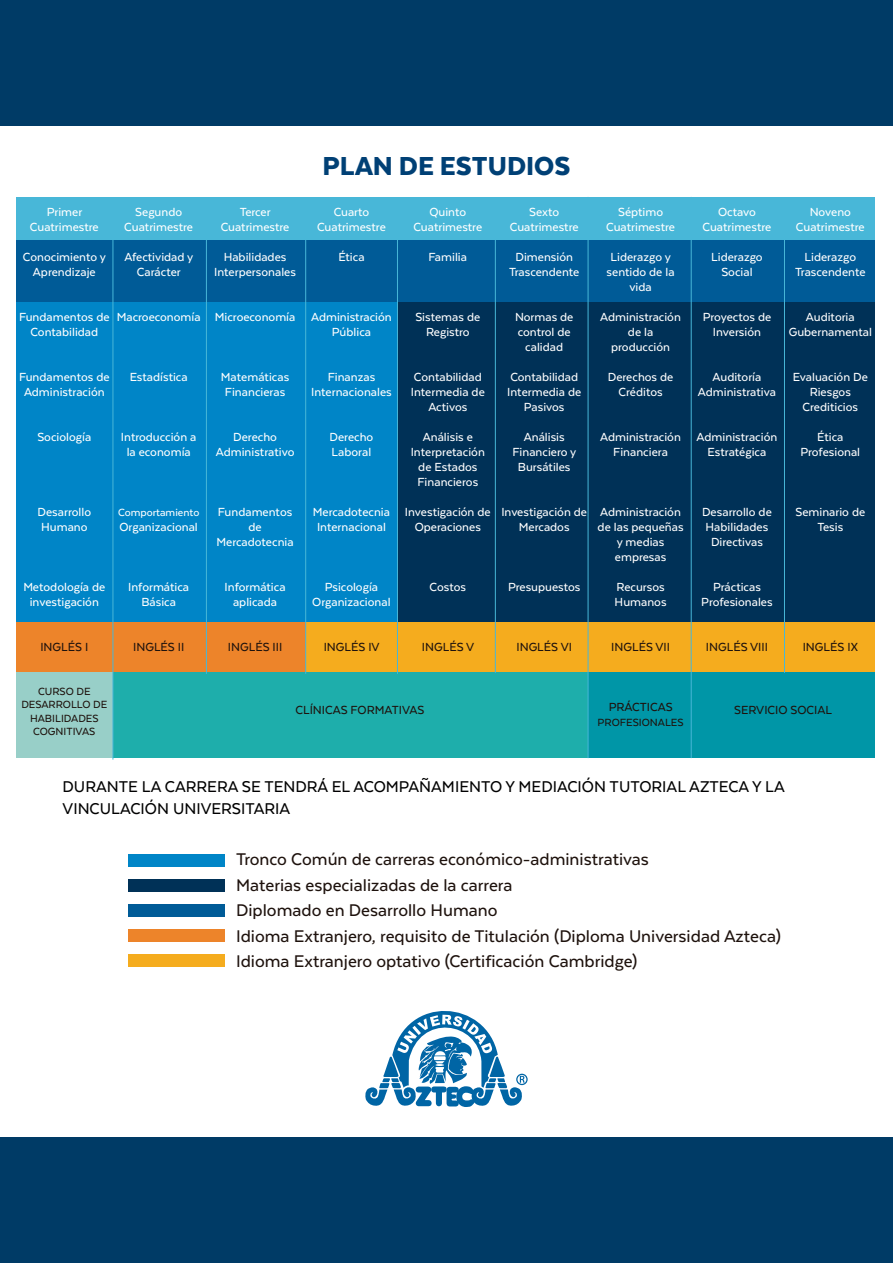
<style>
.page{position:relative;width:893px;height:1263px;background:#fff}
.page>*{position:absolute;margin:0;border:0;box-sizing:border-box;transform-origin:0 0}
.t1{font:900 30px "Texta";color:#004075}
.t2{font:500 19.5px/25.5px "Texta";color:#1e120d}
.t3{font:500 18px/21.6px "Texta";color:#010001}
.t4{font:500 13.5px/15px "Texta";color:#fff;text-align:center}
.t5{font:500 13.5px "Texta";color:#1e120d}
.t6{font:500 12px/13.5px "Texta";color:#1e120d;text-align:center}
.t7{font:500 12px "Texta";color:#fff}
</style>
<div class="page">
<div style="left:17px;top:197px;width:858px;height:43px;background:#48b7d8"></div>
<div style="left:17px;top:240px;width:858px;height:62px;background:#005b97"></div>
<div style="left:397px;top:302px;width:478px;height:320px;background:#003157"></div>
<div style="left:17px;top:302px;width:380px;height:320px;background:#0085c7"></div>
<div style="left:301px;top:622px;width:574px;height:50px;background:#f5ac1e"></div>
<div style="left:17px;top:622px;width:289px;height:50px;background:#ed842a"></div>
<div style="left:17px;top:672px;width:96px;height:86px;background:#98cfc8"></div>
<div style="left:113px;top:672px;width:475px;height:86px;background:#1eaeab"></div>
<div style="left:588px;top:672px;width:287px;height:86px;background:#0096a7"></div>
<div style="left:0;top:0;width:893px;height:126px;background:#003b66"></div>
<div style="left:0;top:1138px;width:893px;height:125px;background:#003b66"></div>
<div style="left:128px;top:854px;width:97px;height:13px;background:#0085c7"></div>
<div style="left:128px;top:879px;width:97px;height:13px;background:#003157"></div>
<div style="left:128px;top:904px;width:97px;height:13px;background:#005b97"></div>
<div style="left:128px;top:929px;width:97px;height:13px;background:#ed842a"></div>
<div style="left:128px;top:954px;width:97px;height:13px;background:#f5ac1e"></div>
<hr style="left:113px;top:198px;width:1px;height:562px;background:#48b7d8">
<hr style="left:588px;top:197px;width:1px;height:561px;background:#48b7d8">
<hr style="left:206px;top:198px;width:1px;height:476px;background:#48b7d8">
<hr style="left:305px;top:198px;width:1px;height:476px;background:#48b7d8">
<hr style="left:397px;top:198px;width:1px;height:476px;background:#48b7d8">
<hr style="left:495px;top:197px;width:1px;height:476px;background:#48b7d8">
<hr style="left:691px;top:197px;width:1px;height:561px;background:#48b7d8">
<hr style="left:784px;top:197px;width:1px;height:476px;background:#48b7d8">
<svg style="left:365px;top:1011px;width:163px;height:96px"></svg>
<p class="t4" style="left:30px;top:205px;width:70px">Primer<br>Cuatrimestre</p>
<p class="t4" style="left:23px;top:250px;width:85px">Conocimiento y<br>Aprendizaje</p>
<p class="t4" style="left:19px;top:310px;width:92px">Fundamentos de<br>Contabilidad</p>
<p class="t4" style="left:19px;top:370px;width:92px">Fundamentos de<br>Administración</p>
<p class="t4" style="left:37px;top:430px;width:55px">Sociología</p>
<p class="t4" style="left:124px;top:205px;width:70px">Segundo<br>Cuatrimestre</p>
<p class="t4" style="left:124px;top:250px;width:71px">Afectividad y<br>Carácter</p>
<p class="t4" style="left:117px;top:310px;width:85px">Macroeconomía</p>
<p class="t4" style="left:130px;top:370px;width:60px">Estadística</p>
<p class="t4" style="left:121px;top:430px;width:77px">Introducción a la economía</p>
<p class="t4" style="left:38px;top:505px;width:55px;text-align:left">Desarrollo<br>Humano</p>
<p class="t7" style="left:118px;top:506px;width:83px">Comportamiento</p>
<p class="t4" style="left:120px;top:520px;width:80px">Organizacional</p>
<p class="t4" style="left:23px;top:580px;width:84px">Metodología de investigación</p>
<p class="t5" style="left:40px;top:640px;width:49px">INGLÉS I</p>
<p class="t6" style="left:21px;top:684px;width:87px">CURSO DE<br>DESARROLLO DE<br>HABILIDADES<br>COGNITIVAS</p>
<p class="t4" style="left:128px;top:580px;width:63px">Informática<br>Básica</p>
<p class="t5" style="left:133px;top:640px;width:53px">INGLÉS II</p>
<p class="t4" style="left:221px;top:205px;width:70px">Tercer<br>Cuatrimestre</p>
<p class="t4" style="left:214px;top:250px;width:83px">Habilidades<br>Interpersonales</p>
<p class="t4" style="left:215px;top:310px;width:82px">Microeconomía</p>
<p class="t4" style="left:221px;top:370px;width:70px;text-align:left">Matemáticas<br>Financieras</p>
<p class="t4" style="left:216px;top:430px;width:80px">Derecho<br>Administrativo</p>
<p class="t4" style="left:216px;top:505px;width:79px">Fundamentos de<br>Mercadotecnia</p>
<p class="t4" style="left:225px;top:580px;width:63px">Informática aplicada</p>
<p class="t5" style="left:228px;top:640px;width:56px">INGLÉS III</p>
<h1 class="t1" style="left:323px;top:150px;width:249px">PLAN DE ESTUDIOS</h1>
<p class="t4" style="left:317px;top:205px;width:70px">Cuarto<br>Cuatrimestre</p>
<p class="t4" style="left:338px;top:250px;width:28px">Ética</p>
<p class="t4" style="left:311px;top:310px;width:82px">Administración<br>Pública</p>
<p class="t4" style="left:311px;top:369px;width:82px">Finanzas<br>Internacionales</p>
<p class="t4" style="left:330px;top:429px;width:45px;text-align:left">Derecho<br>Laboral</p>
<p class="t4" style="left:313px;top:504px;width:79px">Mercadotecnia<br>Internacional</p>
<p class="t4" style="left:312px;top:579px;width:80px">Psicología<br>Organizacional</p>
<p class="t5" style="left:324px;top:640px;width:57px">INGLÉS IV</p>
<p class="t4" style="left:413px;top:204px;width:70px">Quinto<br>Cuatrimestre</p>
<p class="t4" style="left:429px;top:249px;width:40px">Familia</p>
<p class="t4" style="left:415px;top:309px;width:66px">Sistemas de<br>Registro</p>
<p class="t4" style="left:411px;top:369px;width:76px">Contabilidad<br>Intermedia de<br>Activos</p>
<p class="t4" style="left:411px;top:429px;width:76px">Análisis e<br>Interpretación de Estados<br>Financieros</p>
<p class="t4" style="left:405px;top:504px;width:87px">Investigación de<br>Operaciones</p>
<p class="t4" style="left:430px;top:579px;width:38px">Costos</p>
<p class="t5" style="left:422px;top:640px;width:54px">INGLÉS V</p>
<p class="t4" style="left:510px;top:204px;width:70px">Sexto<br>Cuatrimestre</p>
<p class="t4" style="left:509px;top:249px;width:72px">Dimensión<br>Trascendente</p>
<p class="t4" style="left:515px;top:309px;width:60px">Normas de control de calidad</p>
<p class="t4" style="left:507px;top:369px;width:76px">Contabilidad<br>Intermedia de<br>Pasivos</p>
<p class="t4" style="left:512px;top:429px;width:65px">Análisis<br>Financiero y<br>Bursátiles</p>
<p class="t4" style="left:501px;top:504px;width:87px">Investigación de<br>Mercados</p>
<p class="t4" style="left:508px;top:579px;width:74px">Presupuestos</p>
<p class="t5" style="left:516px;top:640px;width:57px">INGLÉS VI</p>
<p class="t4" style="left:606px;top:204px;width:70px">Séptimo<br>Cuatrimestre</p>
<p class="t4" style="left:607px;top:249px;width:69px">Liderazgo y sentido de la vida</p>
<p class="t4" style="left:600px;top:309px;width:82px">Administración de la producción</p>
<p class="t4" style="left:608px;top:369px;width:67px">Derechos de<br>Créditos</p>
<p class="t4" style="left:600px;top:429px;width:82px">Administración<br>Financiera</p>
<p class="t4" style="left:598px;top:504px;width:87px">Administración de las pequeñas y medias empresas</p>
<p class="t4" style="left:615px;top:579px;width:54px;text-align:left">Recursos<br>Humanos</p>
<p class="t5" style="left:611px;top:640px;width:60px">INGLÉS VII</p>
<p class="t4" style="left:703px;top:205px;width:70px">Octavo<br>Cuatrimestre</p>
<p class="t4" style="left:711px;top:250px;width:53px">Liderazgo<br>Social</p>
<p class="t4" style="left:703px;top:310px;width:70px">Proyectos de<br>Inversión</p>
<p class="t4" style="left:698px;top:370px;width:80px">Auditoría<br>Administrativa</p>
<p class="t4" style="left:697px;top:430px;width:82px">Administración<br>Estratégica</p>
<p class="t4" style="left:796px;top:205px;width:70px">Noveno<br>Cuatrimestre</p>
<p class="t4" style="left:795px;top:250px;width:72px">Liderazgo<br>Trascendente</p>
<p class="t4" style="left:789px;top:310px;width:85px">Auditoria<br>Gubernamental</p>
<p class="t4" style="left:793px;top:369px;width:77px">Evaluación De<br>Riesgos<br>Crediticios</p>
<p class="t4" style="left:800px;top:429px;width:61px">Ética<br>Profesional</p>
<p class="t4" style="left:702px;top:505px;width:71px">Desarrollo de<br>Habilidades<br>Directivas</p>
<p class="t4" style="left:701px;top:580px;width:73px">Prácticas<br>Profesionales</p>
<p class="t5" style="left:706px;top:640px;width:64px">INGLÉS VIII</p>
<p class="t4" style="left:795px;top:504px;width:71px">Seminario de<br>Tesis</p>
<p class="t5" style="left:803px;top:640px;width:57px">INGLÉS IX</p>
<p class="t5" style="left:609px;top:700px;width:65px">PRÁCTICAS</p>
<p class="t6" style="left:598px;top:716px;width:87px">PROFESIONALES</p>
<p class="t5" style="left:295px;top:703px;width:130px">CLÍNICAS FORMATIVAS</p>
<p class="t5" style="left:734px;top:703px;width:99px">SERVICIO SOCIAL</p>
<h3 class="t3" style="left:63px;top:776px;width:724px">DURANTE LA CARRERA SE TENDRÁ EL ACOMPAÑAMIENTO Y MEDIACIÓN TUTORIAL AZTECA Y LA<br>VINCULACIÓN UNIVERSITARIA</h3>
<p class="t2" style="left:236px;top:846px;width:546px">Tronco Común de carreras económico-administrativas<br>Materias especializadas de la carrera<br>Diplomado en Desarrollo Humano<br>Idioma Extranjero, requisito de Titulación (Diploma Universidad Azteca)<br>Idioma Extranjero optativo (Certificación Cambridge)</p>
</div>
